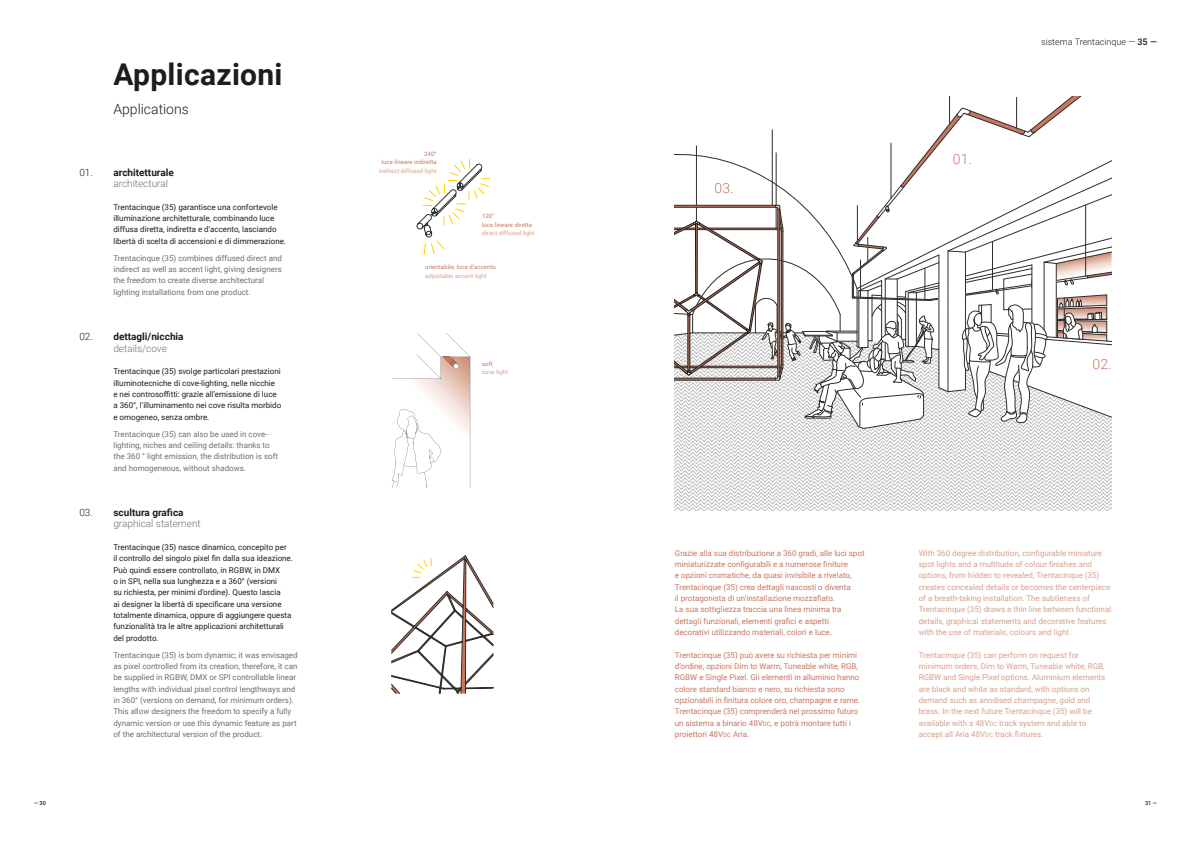
<style>
.page{position:relative;width:1191px;height:842px;background:#fff}
.page>*{position:absolute;margin:0;border:0;box-sizing:border-box;transform-origin:0 0}
.t1{font:700 30px "Roboto";letter-spacing:.01em;color:#1d1d1b}
.t2{font:300 14px "Roboto";color:#1d1d1b}
.t3{font:300 14px "Roboto";color:#c77760}
.t4{font:700 10px "Roboto";color:#1d1d1b}
.t5{font:300 10px "Roboto";color:#706f6f}
.t6{font:300 10px "Roboto";color:#1d1d1b}
.t7{font:300 9px "Roboto";color:#1d1d1b}
.t8{font:8px/11.3px "Roboto";color:#1d1d1b}
.t9{font:8px/11.4px "Roboto";color:#c77760}
.t10{font:8px/11.3px "Roboto";color:#d7a08c}
.t11{font:8px/11.3px "Roboto";color:#706f6f}
.t12{font:6px "Roboto";letter-spacing:.01em;color:#c77760}
.t13{font:6px "Roboto";letter-spacing:.01em;color:#d7a08c}
.t14{font:500 5.5px "Roboto";color:#1d1d1b}
.s1{font-weight:500}
.s2{font-size:6px}
</style>
<div class="page">
<svg style="left:675px;top:439px;width:436px;height:71px"></svg>
<svg style="left:675px;top:96px;width:436px;height:343px"></svg>
<svg style="left:417px;top:158px;width:74px;height:97px"></svg>
<svg style="left:392px;top:333px;width:79px;height:72px"></svg>
<svg style="left:391px;top:405px;width:102px;height:289px"></svg>
<p class="t7" style="left:1041px;top:36px;width:117px">sistema Trentacinque — <span class="s1">35 —</span></p>
<p class="t1" style="left:113px;top:53px;width:171px">Applicazioni</p>
<p class="t2" style="left:113px;top:99px;width:77px">Applications</p>
<p class="t6" style="left:79px;top:165px;width:15px">01.</p>
<p class="t4" style="left:113px;top:165px;width:62px">architetturale</p>
<p class="t12" style="left:424px;top:150px;width:14px">240°</p>
<p class="t12" style="left:381px;top:158px;width:57px">luce lineare indiretta</p>
<p class="t13" style="left:379px;top:167px;width:59px">indirect diffused light</p>
<p class="t3" style="left:952px;top:150px;width:21px">01.</p>
<p class="t5" style="left:113px;top:177px;width:56px">architectural</p>
<p class="t3" style="left:714px;top:178px;width:21px">03.</p>
<p class="t8" style="left:113px;top:201px;width:174px">Trentacinque (35) garantisce una confortevole illuminazione architetturale, combinando luce diffusa diretta, indiretta e d’accento, lasciando libertà di scelta di accensioni e di dimmerazione.</p>
<p class="t11" style="left:113px;top:252px;width:170px">Trentacinque (35) combines diffused direct and indirect as well as accent light, giving designers the freedom to create diverse architectural lighting installations from one product.</p>
<p class="t12" style="left:482px;top:212px;width:14px">120°</p>
<p class="t12" style="left:482px;top:221px;width:52px">luce lineare diretta</p>
<p class="t13" style="left:482px;top:229px;width:54px">direct diffused light</p>
<p class="t12" style="left:425px;top:263px;width:72px">orientabile, luce d’accento</p>
<p class="t13" style="left:425px;top:271px;width:63px">adjustable accent light</p>
<p class="t6" style="left:79px;top:330px;width:15px">02.</p>
<p class="t4" style="left:113px;top:330px;width:72px">dettagli/nicchia</p>
<p class="t5" style="left:113px;top:341px;width:55px">details/cove</p>
<p class="t8" style="left:113px;top:365px;width:169px">Trentacinque (35) svolge particolari prestazioni illuminotecniche di cove-lighting, nelle nicchie</p>
<p class="t8" style="left:113px;top:388px;width:165px">e nei controsoffitti: grazie all’emissione di luce</p>
<p class="t8" style="left:113px;top:399px;width:169px">a 360°, l’illuminamento nei cove risulta morbido</p>
<p class="t8" style="left:113px;top:411px;width:97px">e omogeneo, senza ombre.</p>
<p class="t11" style="left:113px;top:428px;width:158px">Trentacinque (35) can also be used in cove&shy;lighting, niches and ceiling details: thanks to</p>
<p class="t11" style="left:113px;top:450px;width:166px">the 360 ° light emission, the distribution is soft and homogeneous, without shadows.</p>
<p class="t12" style="left:482px;top:359px;width:12px">soft</p>
<p class="t13" style="left:482px;top:368px;width:28px">cove light</p>
<p class="t3" style="left:1092px;top:354px;width:21px">02.</p>
<p class="t6" style="left:79px;top:505px;width:15px">03.</p>
<p class="t4" style="left:113px;top:505px;width:72px">scultura grafica</p>
<p class="t5" style="left:113px;top:517px;width:89px">graphical statement</p>
<p class="t8" style="left:113px;top:541px;width:175px">Trentacinque (35) nasce dinamico, concepito per</p>
<p class="t8" style="left:113px;top:552px;width:181px">il controllo del singolo pixel fin dalla sua ideazione.</p>
<p class="t8" style="left:113px;top:564px;width:179px">Può quindi essere controllato, in RGBW, in DMX<br>o in SPI, nella sua lunghezza e a 360° (versioni<br>su richiesta, per minimi d’ordine). Questo lascia<br>ai designer la libertà di specificare una versione totalmente dinamica, oppure di aggiungere questa funzionalità tra le altre applicazioni architetturali</p>
<p class="t8" style="left:113px;top:632px;width:47px">del prodotto.</p>
<p class="t11" style="left:113px;top:649px;width:186px">Trentacinque (35) is born dynamic; it was envisaged as pixel controlled from its creation, therefore, it can be supplied in RGBW, DMX or SPI controllable linear lengths with individual pixel control lengthways and</p>
<p class="t11" style="left:113px;top:694px;width:185px">in 360° (versions on demand, for minimum orders).<br>This allow designers the freedom to specify a fully dynamic version or use this dynamic feature as part</p>
<p class="t11" style="left:113px;top:728px;width:150px">of the architectural version of the product.</p>
<p class="t9" style="left:675px;top:547px;width:191px">Grazie alla sua distribuzione a 360 gradi, alle luci spot miniaturizzate configurabili e a numerose finiture<br>e opzioni cromatiche, da quasi invisibile a rivelato, Trentacinque (35) crea dettagli nascosti o diventa</p>
<p class="t9" style="left:675px;top:592px;width:162px">il protagonista di un’installazione mozzafiato.</p>
<p class="t9" style="left:675px;top:603px;width:168px">La sua sottigliezza traccia una linea minima tra dettagli funzionali, elementi grafici e aspetti</p>
<p class="t9" style="left:675px;top:626px;width:159px">decorativi utilizzando materiali, colori e luce.</p>
<p class="t10" style="left:918px;top:547px;width:194px">With 360 degree distribution, configurable miniature spot lights and a multitude of colour finishes and options, from hidden to revealed, Trentacinque (35) creates concealed details or becomes the centerpiece of a breath-taking installation. The subtleness of Trentacinque (35) draws a thin line between functional details, graphical statements and decorative features with the use of materials, colours and light.</p>
<p class="t9" style="left:675px;top:649px;width:187px">Trentacinque (35) può avere su richiesta per minimi d’ordine, opzioni Dim to Warm, Tuneable white, RGB, RGBW e Single Pixel. Gli elementi in alluminio hanno colore standard bianco e nero, su richiesta sono opzionabili in finitura colore oro, champagne e rame.<br>Trentacinque (35) comprenderà nel prossimo futuro un sistema a binario 48V<span class="s2">DC</span>, e potrà montare tutti i proiettori 48V<span class="s2">DC</span> Aria.</p>
<p class="t10" style="left:918px;top:649px;width:188px">Trentacinque (35) can perform on request for minimum orders, Dim to Warm, Tuneable white, RGB, RGBW and Single Pixel options. Aluminium elements are black and white as standard, with options on demand such as anodised champagne, gold and brass. In the next future Trentacinque (35) will be available with a 48V<span class="s2">DC</span> track system and able to accept all Aria 48V<span class="s2">DC</span> track fixtures.</p>
<p class="t14" style="left:34px;top:799px;width:13px">— 30</p>
<p class="t14" style="left:1145px;top:799px;width:13px">31 —</p>
</div>
